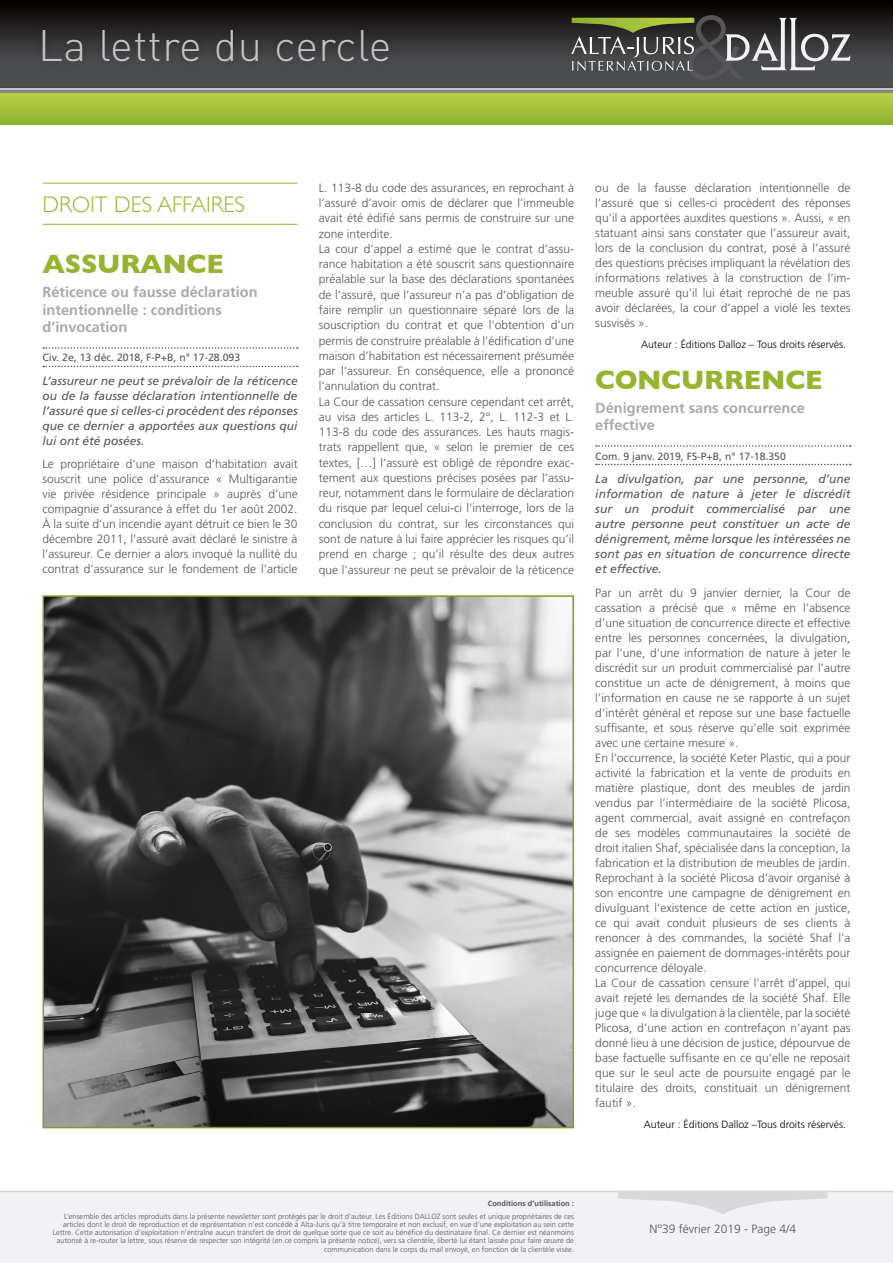
<style>
.page{position:relative;width:893px;height:1263px;background:#fff}
.page>*{position:absolute;margin:0;border:0;box-sizing:border-box;transform-origin:0 0}
.t1{font:300 95.85px "Gill Sans";color:#565658}
.t2{font:300 43.5px "DIN";letter-spacing:.01em;color:#c5c5c8}
.t3{font:700 27px "Gill Sans";letter-spacing:-.01em;color:#96b42f}
.t4{font:300 22.5px "Gill Sans";color:#96b42f}
.t5{font:700 14.55px/17.4px "Frutiger";color:#a8a9ae}
.t6{font:300 12px/15px "Frutiger";color:#565658;text-align:justify}
.t7{font:italic 12px/15px "Frutiger";color:#565658;text-align:justify}
.t8{font:300 10.5px "Frutiger";color:#000}
.t9{font:10.5px "Frutiger";color:#565658}
.t10{font:300 7.5px/8.2px "Frutiger";color:#565658;text-align:right}
.t11{font:700 7.5px "Frutiger";color:#565658}
</style>
<div class="page">
<div style="left:0;top:1190px;width:893px;height:73px;background:#f2f1f3"></div>
<hr style="left:43px;top:183px;width:255px;height:1px;background:#96b42f">
<hr style="left:43px;top:224px;width:255px;height:1px;background:#96b42f">
<svg style="left:43px;top:347px;width:255px;height:2px"></svg>
<svg style="left:43px;top:366px;width:255px;height:1px"></svg>
<svg style="left:596px;top:445px;width:255px;height:2px"></svg>
<svg style="left:596px;top:464px;width:255px;height:1px"></svg>
<img style="left:46px;top:598px;width:525px;height:527px">
<div style="left:43px;top:595px;width:531px;height:533px;border:2px solid #76a02d"></div>
<svg style="left:0;top:0;width:893px;height:87px;background:#2d2d2d"></svg>
<div style="left:35px;top:22px;width:362px;height:47px;background:#000;opacity:.2"></div>
<svg style="left:0;top:93px;width:893px;height:31px;background:#a3c23c"></svg>
<hr style="left:0;top:87px;width:893px;height:2px;background:#47453e">
<hr style="left:0;top:89px;width:893px;height:2px;background:#c3c4c7">
<hr style="left:0;top:90px;width:893px;height:2px;background:#7d7a7a">
<hr style="left:0;top:91px;width:893px;height:2px;background:#88878a">
<svg style="left:571px;top:18px;width:123px;height:53px;background:#606452"></svg>
<svg style="left:725px;top:18px;width:126px;height:52px"></svg>
<svg style="left:618px;top:1191px;width:210px;height:24px"></svg>
<div style="left:43px;top:1200px;width:531px;height:51px;background:#f2f1f3"></div>
<h2 class="t2" style="left:38px;top:19px;width:355px">La lettre du cercle</h2>
<h1 class="t1" style="left:685px;top:-28px;width:60px">&amp;</h1>
<h3 class="t4" style="left:43px;top:187px;width:204px">DROIT DES AFFAIRES</h3>
<h3 class="t3" style="left:43px;top:243px;width:183px">ASSURANCE</h3>
<p class="t5" style="left:43px;top:283px;width:217px">Réticence ou fausse déclaration intentionnelle : conditions d’invocation</p>
<p class="t9" style="left:43px;top:352px;width:199px">Civ. 2e, 13 déc. 2018, F-P+B, n° 17-28.093</p>
<p class="t7" style="left:43px;top:373px;width:257px">L’assureur ne peut se prévaloir de la réticence ou de la fausse déclaration intentionnelle de l’assuré que si celles-ci procèdent des réponses que ce dernier a apportées aux questions qui lui ont été posées.</p>
<p class="t6" style="left:43px;top:457px;width:257px">Le propriétaire d’une maison d’habitation avait souscrit une police d’assurance « Multigarantie vie privée résidence principale » auprès d’une compagnie d’assurance à effet du 1er août 2002.<br>À la suite d’un incendie ayant détruit ce bien le 30 décembre 2011, l’assuré avait déclaré le sinistre à l’assureur. Ce dernier a alors invoqué la nullité du contrat d’assurance sur le fondement de l’article</p>
<p class="t6" style="left:319px;top:180px;width:257px;text-align:left">L. 113-8 du code des assurances, en reprochant à l’assuré d’avoir omis de déclarer que l’immeuble avait été édifié sans permis de construire sur une zone interdite.<br>La cour d’appel a estimé que le contrat d’assu&shy;rance habitation a été souscrit sans questionnaire préalable sur la base des déclarations spontanées de l’assuré, que l’assureur n’a pas d’obligation de faire remplir un questionnaire séparé lors de la souscription du contrat et que l’obtention d’un permis de construire préalable à l’édification d’une maison d’habitation est nécessairement présumée par l’assureur. En conséquence, elle a prononcé l’annulation du contrat.<br>La Cour de cassation censure cependant cet arrêt, au visa des articles L. 113-2, 2°, L. 112-3 et L.<br>113-8 du code des assurances. Les hauts magis&shy;trats rappellent que, « selon le premier de ces textes, […] l’assuré est obligé de répondre exac&shy;tement aux questions précises posées par l’assu&shy;reur, notamment dans le formulaire de déclaration du risque par lequel celui-ci l’interroge, lors de la conclusion du contrat, sur les circonstances qui sont de nature à lui faire apprécier les risques qu’il prend en charge ; qu’il résulte des deux autres que l’assureur ne peut se prévaloir de la réticence</p>
<p class="t6" style="left:595px;top:180px;width:257px">ou de la fausse déclaration intentionnelle de l’assuré que si celles-ci procèdent des réponses qu’il a apportées auxdites questions ». Aussi, « en statuant ainsi sans constater que l’assureur avait, lors de la conclusion du contrat, posé à l’assuré des questions précises impliquant la révélation des informations relatives à la construction de l’im&shy;meuble assuré qu’il lui était reproché de ne pas avoir déclarées, la cour d’appel a violé les textes susvisés ».</p>
<p class="t8" style="left:641px;top:338px;width:207px">Auteur : Éditions Dalloz – Tous droits réservés.</p>
<h3 class="t3" style="left:595px;top:358px;width:229px">CONCURRENCE</h3>
<p class="t5" style="left:595px;top:399px;width:211px">Dénigrement sans concurrence effective</p>
<p class="t9" style="left:595px;top:450px;width:192px">Com. 9 janv. 2019, FS-P+B, n° 17-18.350</p>
<p class="t7" style="left:595px;top:471px;width:257px">La divulgation, par une personne, d’une information de nature à jeter le discrédit sur un produit commercialisé par une autre personne peut constituer un acte de dénigrement, même lorsque les intéressées ne sont pas en situation de concurrence directe et effective.</p>
<p class="t6" style="left:595px;top:585px;width:257px;text-align:left">Par un arrêt du 9 janvier dernier, la Cour de cassation a précisé que « même en l’absence d’une situation de concurrence directe et effective entre les personnes concernées, la divulgation, par l’une, d’une information de nature à jeter le discrédit sur un produit commercialisé par l’autre constitue un acte de dénigrement, à moins que l’information en cause ne se rapporte à un sujet d’intérêt général et repose sur une base factuelle suffisante, et sous réserve qu’elle soit exprimée avec une certaine mesure ».<br>En l’occurrence, la société Keter Plastic, qui a pour activité la fabrication et la vente de produits en matière plastique, dont des meubles de jardin vendus par l’intermédiaire de la société Plicosa, agent commercial, avait assigné en contrefaçon de ses modèles communautaires la société de droit italien Shaf, spécialisée dans la conception, la fabrication et la distribution de meubles de jardin.<br>Reprochant à la société Plicosa d’avoir organisé à son encontre une campagne de dénigrement en divulguant l’existence de cette action en justice, ce qui avait conduit plusieurs de ses clients à renoncer à des commandes, la société Shaf l’a assignée en paiement de dommages-intérêts pour concurrence déloyale.<br>La Cour de cassation censure l’arrêt d’appel, qui avait rejeté les demandes de la société Shaf. Elle juge que « la divulgation à la clientèle, par la société Plicosa, d’une action en contrefaçon n’ayant pas donné lieu à une décision de justice, dépourvue de base factuelle suffisante en ce qu’elle ne reposait que sur le seul acte de poursuite engagé par le titulaire des droits, constituait un dénigrement fautif ».</p>
<p class="t8" style="left:644px;top:1118px;width:204px">Auteur : Éditions Dalloz –Tous droits réservés.</p>
<p class="t11" style="left:488px;top:1199px;width:88px">Conditions d’utilisation :</p>
<p class="t10" style="left:53px;top:1212px;width:523px">L’ensemble des articles reproduits dans la présente newsletter sont protégés par le droit d’auteur. Les Éditions DALLOZ sont seules et unique propriétaires de ces articles dont le droit de reproduction et de représentation n’est concédé à Alta-Juris qu’à titre temporaire et non exclusif, en vue d’une exploitation au sein cette Lettre. Cette autorisation d’exploitation n’entraîne aucun transfert de droit de quelque sorte que ce soit au bénéfice du destinataire final. Ce dernier est néanmoins autorisé à re-router la lettre, sous réserve de respecter son intégrité (en ce compris la présente notice), vers sa clientèle, liberté lui étant laissée pour faire œuvre de communication dans le corps du mail envoyé, en fonction de la clientèle visée.</p>
<p class="t6" style="left:649px;top:1221px;width:148px">N°39 février 2019 - Page 4/4</p>
</div>
